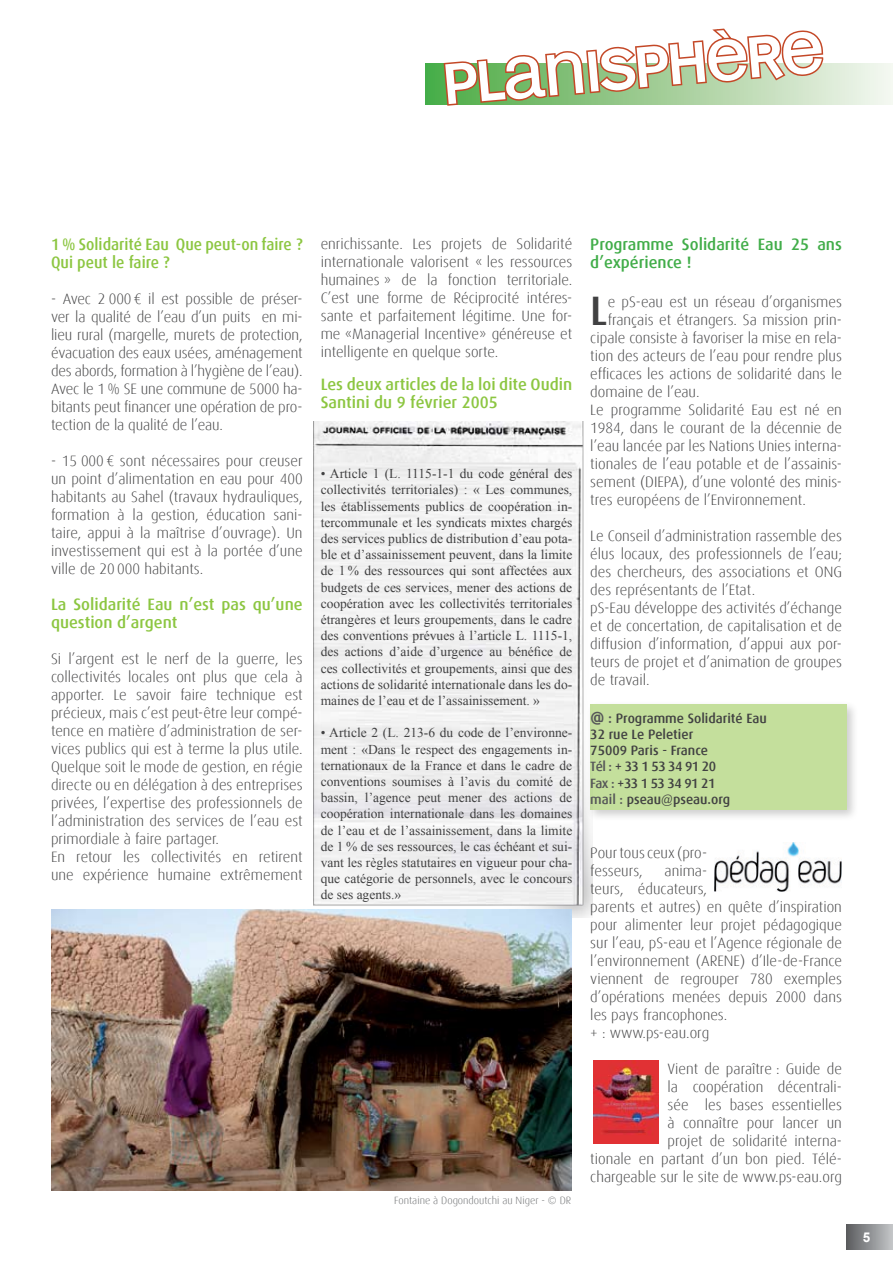
<style>
.page{position:relative;width:893px;height:1263px;background:#fff}
.page>*{position:absolute;margin:0;border:0;box-sizing:border-box;transform-origin:0 0}
.t1{font:57px "Mono Alphabet";color:#fff}
.t2{font:500 41.1px "Dax";color:#414142}
.t3{font:500 16.5px/18px "Dax";color:#8cc641}
.t4{font:500 16.5px/18px "Dax";color:#8cc641;scale:.94 1}
.t5{font:500 16.5px/18px "Dax";color:#41ad49}
.t6{font:300 15px/18px "Dax";color:#414142}
.t7{font:13.5px/16.2px "Times New Roman";color:#414142;text-align:justify}
.t8{font:500 13.5px/16.2px "Dax";color:#414142}
.t9{font:700 13.5px "Arial";color:#fff}
.t10{font:300 10.5px "Dax";color:#6d6f71}
.s1{font-family:"Verdana";font-weight:700;font-size:15px;color:#555658}
.s2{font-size:15px;color:#555658}
.s3{color:#555658}
</style>
<div class="page">
<div style="left:846px;top:1225px;width:47px;height:25px;background:linear-gradient(to right,#5a5c5f,#c3c6c8)"></div>
<div style="left:586px;top:700px;width:273px;height:122px;background:#000;opacity:.2"></div>
<div style="left:590px;top:704px;width:256px;height:105px;background:#c4df9c"></div>
<img style="left:313px;top:421px;width:279px;height:496px">
<svg style="left:425px;top:64px;width:468px;height:40px;background:#c8e4c5"></svg>
<svg style="left:442px;top:28px;width:383px;height:78px"></svg>
<img style="left:51px;top:909px;width:520px;height:282px">
<img style="left:715px;top:842px;width:127px;height:50px">
<img style="left:594px;top:1060px;width:65px;height:83px">
<h1 class="t1" style="left:441px;top:52px;width:383px;rotate:-5deg">Pl anisphère</h1>
<p class="t4" style="left:51px;top:236px;width:269px">1 % Solidarité Eau Que peut-on faire ?<br>Qui peut le faire ?</p>
<p class="t6" style="left:51px;top:290px;width:253px;text-align:justify">- Avec 2 000 € il est possible de préser&shy;ver la qualité de l’eau d’un puits en mi&shy;lieu rural (margelle, murets de protection, évacuation des eaux usées, aménagement des abords, formation à l’hygiène de l’eau).<br>Avec le 1 % SE une commune de 5000 ha&shy;bitants peut financer une opération de pro&shy;tection de la qualité de l’eau.</p>
<p class="t6" style="left:51px;top:452px;width:253px;text-align:justify">- 15 000 € sont nécessaires pour creuser un point d’alimentation en eau pour 400 habitants au Sahel (travaux hydrauliques, formation à la gestion, éducation sani&shy;taire, appui à la maîtrise d’ouvrage). Un investissement qui est à la portée d’une ville de 20 000 habitants.</p>
<p class="t3" style="left:51px;top:596px;width:253px">La Solidarité Eau n’est pas qu’une question d’argent</p>
<p class="t6" style="left:51px;top:650px;width:253px">Si l’argent est le nerf de la guerre, les collectivités locales ont plus que cela à apporter. Le savoir faire technique est précieux, mais c’est peut-être leur compé&shy;tence en matière d’administration de ser&shy;vices publics qui est à terme la plus utile.<br>Quelque soit le mode de gestion, en régie directe ou en délégation à des entreprises privées, l’expertise des professionnels de l’administration des services de l’eau est primordiale à faire partager.<br>En retour les collectivités en retirent une expérience humaine extrêmement</p>
<p class="t6" style="left:321px;top:235px;width:253px;text-align:justify">enrichissante. Les projets de Solidarité internationale valorisent « les ressources humaines » de la fonction territoriale.<br>C’est une forme de Réciprocité intéres&shy;sante et parfaitement légitime. Une for&shy;me «Managerial Incentive» généreuse et intelligente en quelque sorte.</p>
<p class="t3" style="left:321px;top:375px;width:253px">Les deux articles de la loi dite Oudin<br>Santini du 9 février 2005</p>
<p class="t7" style="left:321px;top:465px;width:253px">• Article 1 (L. 1115-1-1 du code général des collectivités territoriales) : « Les communes, les établissements publics de coopération in&shy;tercommunale et les syndicats mixtes chargés des services publics de distribution d’eau pota&shy;ble et d’assainissement peuvent, dans la limite de 1 % des ressources qui sont affectées aux budgets de ces services, mener des actions de coopération avec les collectivités territoriales étrangères et leurs groupements, dans le cadre des conventions prévues à l’article L. 1115-1, des actions d’aide d’urgence au bénéfice de ces collectivités et groupements, ainsi que des actions de solidarité internationale dans les do&shy;maines de l’eau et de l’assainissement. »</p>
<p class="t7" style="left:321px;top:724px;width:253px">• Article 2 (L. 213-6 du code de l’environne&shy;ment : «Dans le respect des engagements in&shy;ternationaux de la France et dans le cadre de conventions soumises à l’avis du comité de bassin, l’agence peut mener des actions de coopération internationale dans les domaines de l’eau et de l’assainissement, dans la limite de 1 % de ses ressources, le cas échéant et sui&shy;vant les règles statutaires en vigueur pour cha&shy;que catégorie de personnels, avec le concours de ses agents.»</p>
<p class="t10" style="left:394px;top:1194px;width:179px">Fontaine à Dogondoutchi au Niger - © DR</p>
<p class="t5" style="left:590px;top:236px;width:253px">Programme Solidarité Eau 25 ans d’expérience !</p>
<h2 class="t2" style="left:590px;top:288px;width:15px">L</h2>
<p class="t6" style="left:608px;top:293px;width:236px">e pS-eau est un réseau d’organismes</p>
<p class="t6" style="left:608px;top:311px;width:236px">français et étrangers. Sa mission prin-</p>
<p class="t6" style="left:590px;top:329px;width:253px">cipale consiste à favoriser la mise en rela-</p>
<p class="t6" style="left:590px;top:347px;width:253px">tion des acteurs de l’eau pour rendre plus</p>
<p class="t6" style="left:590px;top:365px;width:253px">efficaces les actions de solidarité dans le</p>
<p class="t6" style="left:590px;top:383px;width:111px">domaine de l’eau.</p>
<p class="t6" style="left:590px;top:401px;width:253px">Le programme Solidarité Eau est né en</p>
<p class="t6" style="left:590px;top:419px;width:253px">1984, dans le courant de la décennie de</p>
<p class="t6" style="left:590px;top:437px;width:253px">l’eau lancée par les Nations Unies interna-</p>
<p class="t6" style="left:590px;top:455px;width:253px">tionales de l’eau potable et de l’assainis-</p>
<p class="t6" style="left:590px;top:473px;width:253px">sement (DIEPA), d’une volonté des minis-</p>
<p class="t6" style="left:590px;top:491px;width:217px">tres européens de l’Environnement.</p>
<p class="t6" style="left:590px;top:527px;width:253px">Le Conseil d’administration rassemble des élus locaux, des professionnels de l’eau; des chercheurs, des associations et ONG des représentants de l’Etat.<br>pS-Eau développe des activités d’échange et de concertation, de capitalisation et de diffusion d’information, d’appui aux por&shy;teurs de projet et d’animation de groupes de travail.</p>
<p class="t8" style="left:590px;top:710px;width:178px"><span class="s1">@</span> <span class="s2">:</span> Programme Solidarité Eau<br>32 rue Le Peletier<br>75009 Paris - France<br><span class="s3">Tél :</span> + 33 1 53 34 91 20<br><span class="s3">Fax :</span> +33 1 53 34 91 21<br><span class="s3">mail :</span> pseau@pseau.org</p>
<p class="t6" style="left:590px;top:844px;width:118px">Pour tous ceux (pro&shy;fesseurs,</p>
<p class="t6" style="left:590px;top:862px;width:253px;text-indent:74px">anima-<br>teurs, éducateurs,<br>parents et autres) en quête d’inspiration pour alimenter leur projet pédagogique sur l’eau, pS-eau et l’Agence régionale de l’environnement (ARENE) d’Ile-de-France viennent de regrouper 780 exemples d’opérations menées depuis 2000 dans les pays francophones.<br>+ : www.ps-eau.org</p>
<p class="t6" style="left:590px;top:1060px;width:253px;text-align:right">Vient de paraître : Guide de<br>la coopération décentrali-<br>sée les bases essentielles<br>à connaître pour lancer un<br>projet de solidarité interna-<br>tionale en partant d’un bon pied. Télé&shy;chargeable sur le site de www.ps-eau.org</p>
<p class="t9" style="left:863px;top:1228px;width:9px">5</p>
</div>
